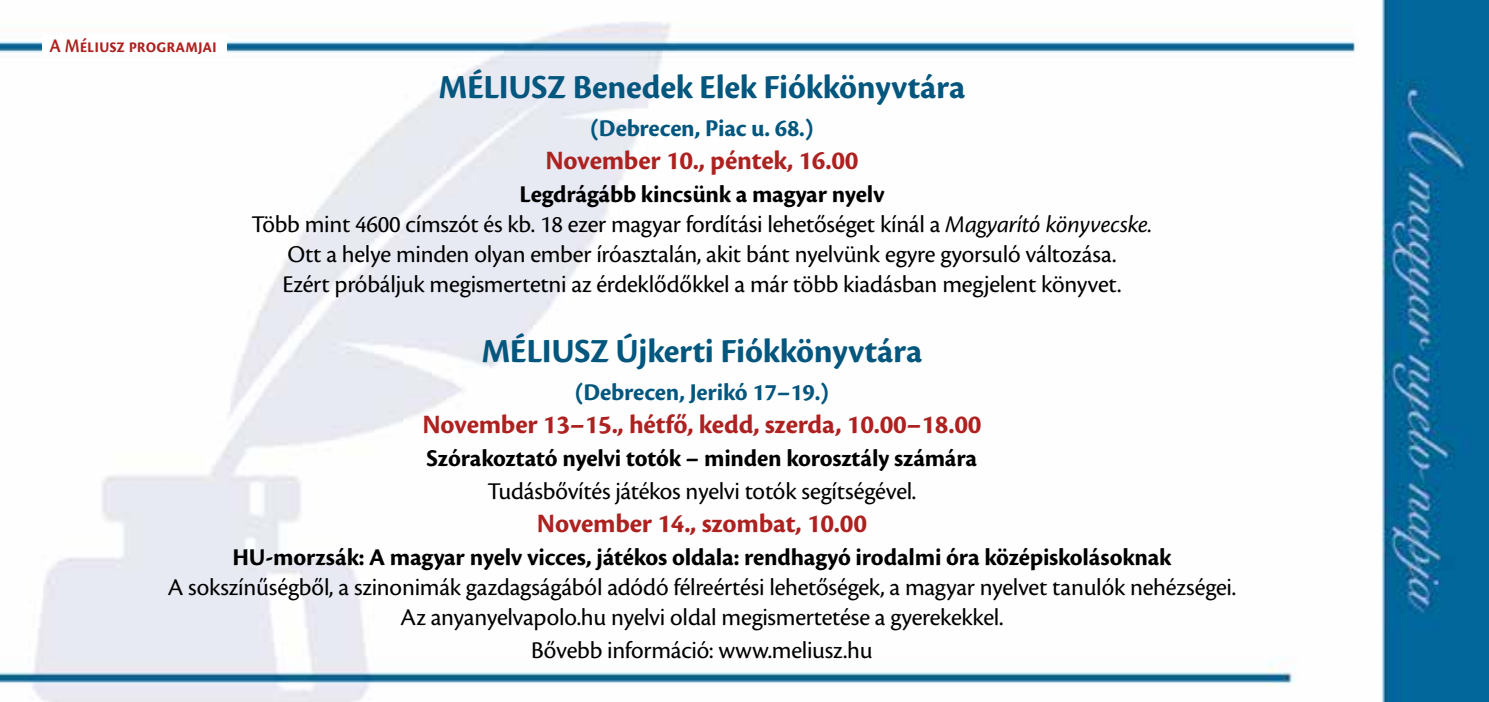
<style>
.page{position:relative;width:1489px;height:702px;background:#fff}
.page>*{position:absolute;margin:0;border:0;box-sizing:border-box;transform-origin:0 0}
.t1{font:700 35px "Cronos Pro";letter-spacing:-.01em;color:#03567d}
.t2{font:700 27.5px "Cronos Pro";letter-spacing:-.01em;color:#ad2220}
.t3{font:25px/30px "Cronos Pro";letter-spacing:-.01em;color:#000;text-align:center}
.t4{font:700 25px "Cronos Pro";letter-spacing:-.005em;color:#000}
.t5{font:700 25px "Cronos Pro";letter-spacing:-.01em;color:#03567d}
.t6{font:600 20px "Cronos Pro";letter-spacing:-.005em;color:#ad2220;scale:.9 1}
.s1{font-weight:700}
.s2{font-style:italic}
</style>
<div class="page">
<img style="left:0;top:0;width:1488px;height:702px">
<div style="left:43px;top:35px;width:184px;height:22px;background:#fff"></div>
<p class="t6" style="left:50px;top:34px;width:187px">A Méliusz programjai</p>
<h1 class="t1" style="left:438px;top:67px;width:528px">MÉLIUSZ Benedek Elek Fiókkönyvtára</h1>
<p class="t5" style="left:590px;top:114px;width:225px">(Debrecen, Piac u. 68.)</p>
<p class="t2" style="left:545px;top:144px;width:314px">November 10., péntek, 16.00</p>
<p class="t3" style="left:251px;top:179px;width:902px"><span class="s1">Legdrágább kincsünk a magyar nyelv<br></span>Több mint 4600 címszót és kb. 18 ezer magyar fordítási lehetőséget kínál a <span class="s2">Magyarító könyvecske.<br></span>Ott a helye minden olyan ember íróasztalán, akit bánt nyelvünk egyre gyorsuló változása.<br>Ezért próbáljuk megismertetni az érdeklődőkkel a már több kiadásban megjelent könyvet.</p>
<h1 class="t1" style="left:481px;top:331px;width:442px">MÉLIUSZ Újkerti Fiókkönyvtára</h1>
<p class="t5" style="left:575px;top:378px;width:256px">(Debrecen, Jerikó 17–19.)</p>
<p class="t2" style="left:422px;top:408px;width:560px">November 13–15., hétfő, kedd, szerda, 10.00–18.00</p>
<p class="t4" style="left:426px;top:444px;width:552px">Szórakoztató nyelvi totók – minden korosztály számára</p>
<p class="t3" style="left:487px;top:476px;width:430px">Tudásbővítés játékos nyelvi totók segítségével.</p>
<p class="t2" style="left:537px;top:507px;width:332px">November 14., szombat, 10.00</p>
<p class="t4" style="left:232px;top:543px;width:940px">HU-morzsák: A magyar nyelv vicces, játékos oldala: rendhagyó irodalmi óra középiskolásoknak</p>
<p class="t3" style="left:168px;top:572px;width:1069px">A sokszínűségből, a szinonimák gazdagságából adódó félreértési lehetőségek, a magyar nyelvet tanulók nehézségei.<br>Az anyanyelvapolo.hu nyelvi oldal megismertetése a gyerekekkel.</p>
<p class="t3" style="left:531px;top:635px;width:343px">Bővebb információ: www.meliusz.hu</p>
</div>
